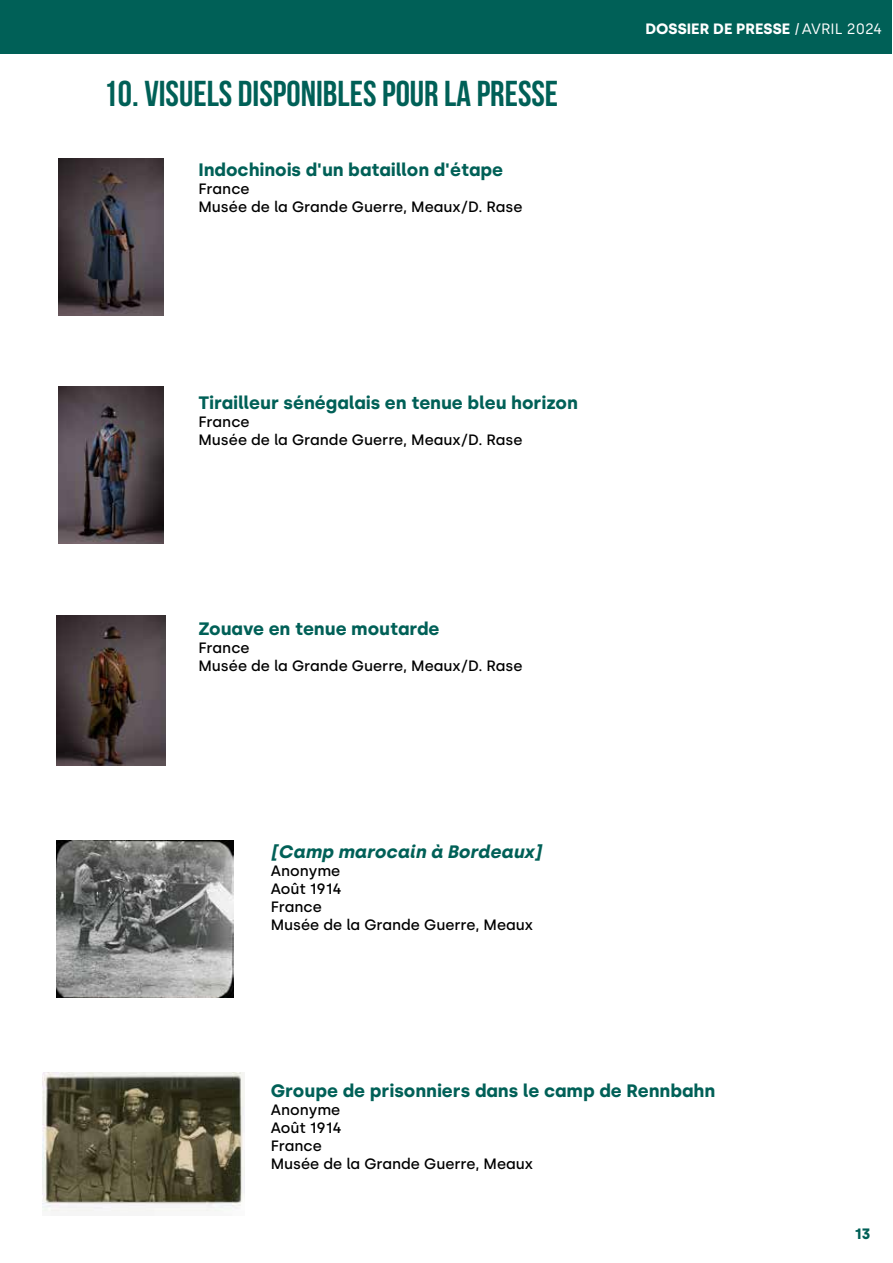
<style>
.page{position:relative;width:893px;height:1263px;background:#fff}
.page>*{position:absolute;margin:0;border:0;box-sizing:border-box;transform-origin:0 0}
.t1{font:700 36px "Bebas Neue";color:#006057}
.t2{font:700 18px "Silka";color:#006057}
.t3{font:italic 700 18px "Silka";color:#006057}
.t4{font:500 15px/18px "Silka";color:#000}
.t5{font:700 15px "Silka";color:#fff}
.t6{font:700 15px "Silka";color:#006057}
.s1{font-family:"Knockout 70 Full Welterwt";font-weight:400}
.s2{font-weight:400}
</style>
<div class="page">
<div style="left:1px;top:0;width:891px;height:53px;background:#006057"></div>
<img style="left:59px;top:158px;width:105px;height:158px">
<img style="left:59px;top:386px;width:104px;height:158px">
<img style="left:57px;top:615px;width:108px;height:150px">
<img style="left:56px;top:840px;width:178px;height:158px">
<img style="left:42px;top:1072px;width:202px;height:140px">
<h1 class="t1" style="left:104px;top:73px;width:456px">10. VISUELS DISPONIBLES POUR LA PRESSE</h1>
<p class="t2" style="left:198px;top:158px;width:306px">Indochinois d'un bataillon d'étape</p>
<p class="t4" style="left:198px;top:179px;width:326px">France<br>Musée de la Grande Guerre, Meaux/D. Rase</p>
<p class="t5" style="left:645px;top:20px;width:238px">DOSSIER DE PRESSE <span class="s1">/</span> <span class="s2">AVRIL 2024</span></p>
<p class="t2" style="left:198px;top:392px;width:381px">Tirailleur sénégalais en tenue bleu horizon</p>
<p class="t4" style="left:198px;top:413px;width:326px">France<br>Musée de la Grande Guerre, Meaux/D. Rase</p>
<p class="t2" style="left:198px;top:618px;width:243px">Zouave en tenue moutarde</p>
<p class="t4" style="left:198px;top:639px;width:326px">France<br>Musée de la Grande Guerre, Meaux/D. Rase</p>
<p class="t3" style="left:271px;top:841px;width:273px">[Camp marocain à Bordeaux]</p>
<p class="t4" style="left:271px;top:861px;width:264px">Anonyme<br>Août 1914<br>France<br>Musée de la Grande Guerre, Meaux</p>
<p class="t2" style="left:271px;top:1080px;width:446px">Groupe de prisonniers dans le camp de Rennbahn</p>
<p class="t4" style="left:271px;top:1101px;width:264px">Anonyme<br>Août 1914<br>France<br>Musée de la Grande Guerre, Meaux</p>
<p class="t6" style="left:855px;top:1225px;width:17px">13</p>
</div>
